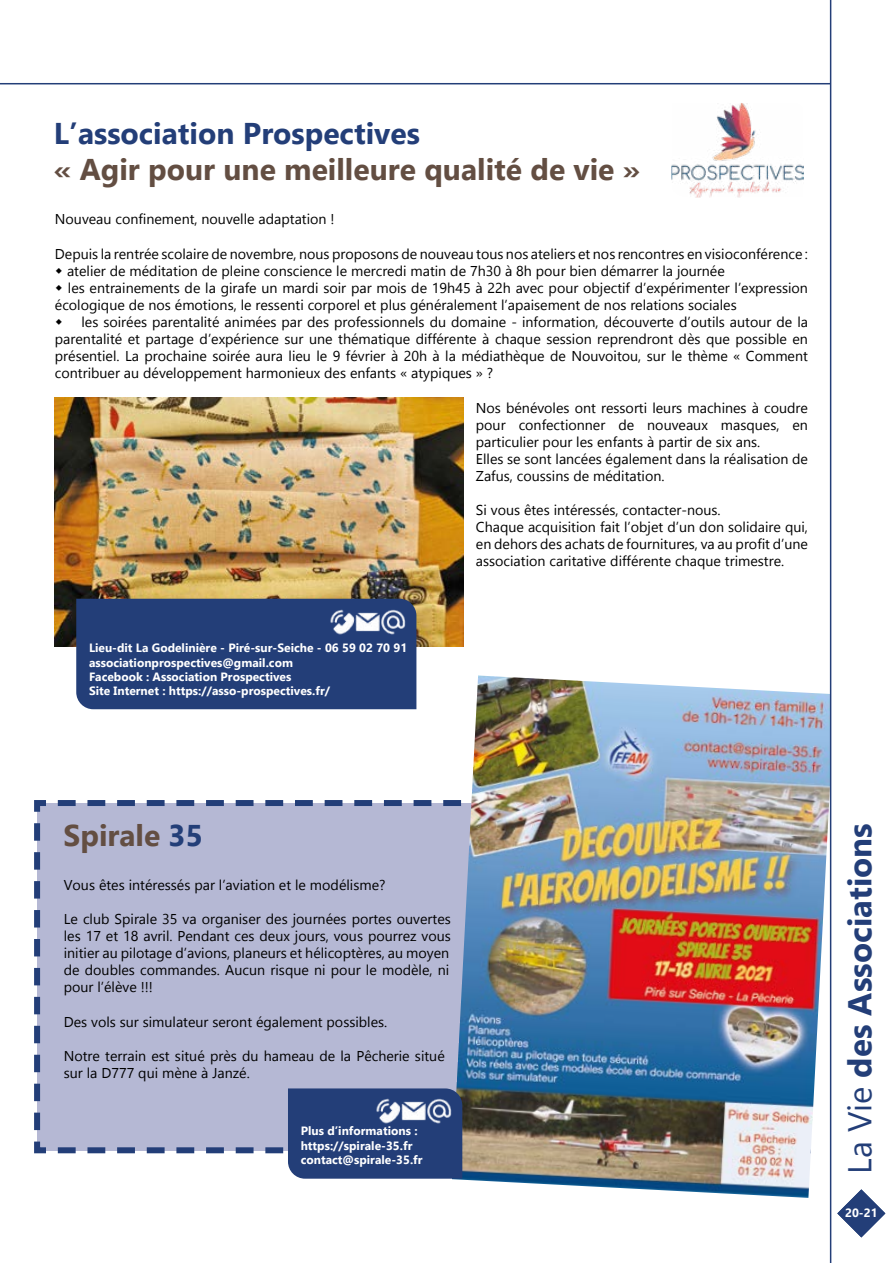
<style>
.page{position:relative;width:893px;height:1263px;background:#fff}
.page>*{position:absolute;margin:0;border:0;box-sizing:border-box;transform-origin:0 0}
.t1{font:700 33px "Gadugi";color:#233e78}
.t2{font:700 30px "Gadugi";color:#634e42}
.t3{font:700 30px "Gadugi";color:#233e78}
.t4{font:700 18px "Gadugi";color:#fff}
.t5{font:14.25px/17.1px "Gadugi";color:#000}
.t6{font:700 12px/14.4px "Gadugi";color:#fff}
.s1{color:#233e78}
.s2{font-weight:400}
</style>
<div class="page">
<div style="left:34px;top:800px;width:418px;height:354px;background:#b5b8d4"></div>
<hr style="left:0;top:83px;width:861px;height:1px;background:#233e78">
<img style="left:452px;top:675px;width:378px;height:523px">
<img style="left:58px;top:1088px;width:735px;height:91px">
<img style="left:374px;top:1099px;width:78px;height:26px">
<img style="left:54px;top:398px;width:409px;height:248px">
<img style="left:671px;top:103px;width:133px;height:95px">
<div style="left:76px;top:599px;width:340px;height:110px;background:#233e78"></div>
<img style="left:329px;top:609px;width:77px;height:26px">
<svg style="left:830px;top:0;width:56px;height:1263px"></svg>
<svg style="left:837px;top:1189px;width:48px;height:48px"></svg>
<h2 class="t3" style="left:54px;top:115px;width:367px">L’association Prospectives</h2>
<h2 class="t2" style="left:54px;top:151px;width:588px">« Agir pour une meilleure qualité de vie »</h2>
<p class="t5" style="left:55px;top:211px;width:281px">Nouveau confinement, nouvelle adaptation !</p>
<p class="t5" style="left:55px;top:245px;width:755px">Depuis la rentrée scolaire de novembre, nous proposons de nouveau tous nos ateliers et nos rencontres en visioconférence :</p>
<p class="t5" style="left:67px;top:262px;width:659px">atelier de méditation de pleine conscience le mercredi matin de 7h30 à 8h pour bien démarrer la journée</p>
<p class="t5" style="left:68px;top:279px;width:742px">les entrainements de la girafe un mardi soir par mois de 19h45 à 22h avec pour objectif d’expérimenter l’expression</p>
<p class="t5" style="left:55px;top:296px;width:683px">écologique de nos émotions, le ressenti corporel et plus généralement l’apaisement de nos relations sociales</p>
<p class="t5" style="left:81px;top:313px;width:728px">les soirées parentalité animées par des professionnels du domaine - information, découverte d’outils autour de la</p>
<p class="t5" style="left:55px;top:330px;width:755px">parentalité et partage d’expérience sur une thématique différente à chaque session reprendront dès que possible en</p>
<p class="t5" style="left:55px;top:347px;width:754px">présentiel. La prochaine soirée aura lieu le 9 février à 20h à la médiathèque de Nouvoitou, sur le thème « Comment</p>
<p class="t5" style="left:55px;top:365px;width:440px">contribuer au développement harmonieux des enfants « atypiques » ?</p>
<p class="t5" style="left:476px;top:399px;width:334px">Nos bénévoles ont ressorti leurs machines à coudre pour confectionner de nouveaux masques, en particulier pour les enfants à partir de six ans.<br>Elles se sont lancées également dans la réalisation de Zafus, coussins de méditation.</p>
<p class="t5" style="left:476px;top:501px;width:334px">Si vous êtes intéressés, contacter-nous.<br>Chaque acquisition fait l’objet d’un don solidaire qui, en dehors des achats de fournitures, va au profit d’une association caritative différente chaque trimestre.</p>
<p class="t6" style="left:89px;top:641px;width:320px">Lieu-dit La Godelinière - Piré-sur-Seiche - 06 59 02 70 91 associationprospectives@gmail.com<br>Facebook : Association Prospectives<br>Site Internet : https://asso-prospectives.fr/</p>
<h2 class="t2" style="left:64px;top:817px;width:141px">Spirale <span class="s1">35</span></h2>
<p class="t5" style="left:64px;top:876px;width:323px">Vous êtes intéressés par l’aviation et le modélisme?</p>
<p class="t5" style="left:64px;top:910px;width:389px;text-align:justify">Le club Spirale 35 va organiser des journées portes ouvertes les 17 et 18 avril. Pendant ces deux jours, vous pourrez vous initier au pilotage d’avions, planeurs et hélicoptères, au moyen de doubles commandes. Aucun risque ni pour le modèle, ni pour l’élève !!!</p>
<p class="t5" style="left:64px;top:1013px;width:325px">Des vols sur simulateur seront également possibles.</p>
<p class="t5" style="left:64px;top:1047px;width:383px">Notre terrain est situé près du hameau de la Pêcherie situé sur la D777 qui mène à Janzé.</p>
<p class="t6" style="left:301px;top:1123px;width:123px">Plus d’informations : https://spirale-35.fr contact@spirale-35.fr</p>
<h1 class="t1" style="left:840px;top:1174px;width:352px;rotate:-90deg"><span class="s2">La Vie</span> des Associations</h1>
<p class="t6" style="left:845px;top:1205px;width:34px">20-21</p>
<p class="t4" style="left:845px;top:1201px;width:29px">2-3</p>
</div>
